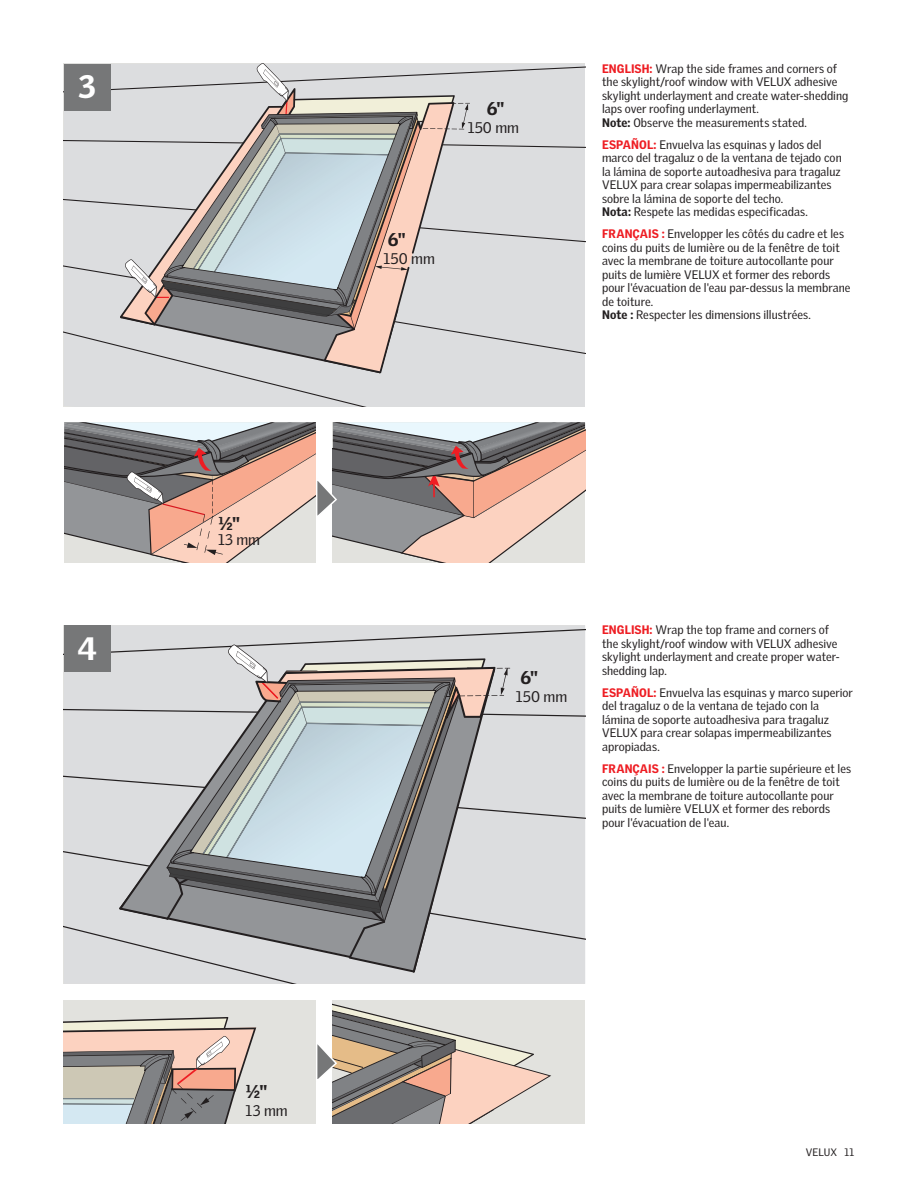
<style>
.page{position:relative;width:918px;height:1188px;background:#fff}
.page>*{position:absolute;margin:0;border:0;box-sizing:border-box;transform-origin:0 0}
.t1{font:900 31.5px "Velux Gothic";color:#fff}
.t2{font:900 18px "Velux Gothic";color:#231f20}
.t3{font:15px "Velux Gothic";color:#231f20}
.t4{font:12px/13.5px "Velux Gothic";letter-spacing:.005em;color:#231f20}
.t5{font:900 12px "Velux Gothic";letter-spacing:.015em;color:#ee1d23}
.t6{font:10.5px "Velux Gothic";letter-spacing:.005em;color:#231f20}
.s1{font-weight:900;color:#ee1d23}
.s2{font-weight:900}
</style>
<div class="page">
<div style="left:64px;top:976px;width:521px;height:8px;background:#dcdddf"></div>
<svg style="left:64px;top:625px;width:521px;height:351px"></svg>
<div style="left:333px;top:1000px;width:252px;height:124px;background:#e2e2de"></div>
<div style="left:64px;top:625px;width:47px;height:47px;background:#767778"></div>
<svg style="left:317px;top:1000px;width:234px;height:124px"></svg>
<div style="left:64px;top:378px;width:521px;height:29px;background:#dcdddf"></div>
<svg style="left:64px;top:64px;width:521px;height:314px"></svg>
<div style="left:64px;top:64px;width:47px;height:47px;background:#767778"></div>
<svg style="left:64px;top:422px;width:521px;height:141px"></svg>
<div style="left:64px;top:1000px;width:252px;height:124px;background:#e2e2de"></div>
<svg style="left:64px;top:1017px;width:192px;height:107px"></svg>
<h1 class="t1" style="left:79px;top:67px;width:19px">3</h1>
<h1 class="t1" style="left:77px;top:629px;width:21px">4</h1>
<h2 class="t2" style="left:218px;top:512px;width:23px">½"</h2>
<p class="t3" style="left:218px;top:530px;width:44px">13 mm</p>
<h2 class="t2" style="left:487px;top:97px;width:19px">6"</h2>
<p class="t3" style="left:468px;top:119px;width:53px">150 mm</p>
<h2 class="t2" style="left:388px;top:228px;width:19px">6"</h2>
<p class="t3" style="left:384px;top:250px;width:53px">150 mm</p>
<p class="t4" style="left:602px;top:62px;width:248px;text-indent:48px"><span class="s1">:</span> Wrap the side frames and corners of the skylight/roof window with VELUX adhesive skylight underlayment and create water-shedding laps over roofing underlayment.<br><span class="s2">Note:</span> Observe the measurements stated.</p>
<p class="t5" style="left:602px;top:137px;width:16px">ESPAÑOL</p>
<p class="t5" style="left:602px;top:61px;width:15px">ENGLISH</p>
<p class="t4" style="left:602px;top:138px;width:241px;text-indent:52px"><span class="s1">:</span> Envuelva las esquinas y lados del marco del tragaluz o de la ventana de tejado con la lámina de soporte autoadhesiva para tragaluz VELUX para crear solapas impermeabilizantes sobre la lámina de soporte del techo.<br><span class="s2">Nota:</span> Respete las medidas especificadas.</p>
<p class="t5" style="left:602px;top:227px;width:23px">FRANÇAIS</p>
<p class="t4" style="left:602px;top:227px;width:250px;text-indent:60px"><span class="s1">:</span> Envelopper les côtés du cadre et les coins du puits de lumière ou de la fenêtre de toit avec la membrane de toiture autocollante pour puits de lumière VELUX et former des rebords pour l'évacuation de l'eau par-dessus la membrane de toiture.<br><span class="s2">Note :</span> Respecter les dimensions illustrées.</p>
<h2 class="t2" style="left:520px;top:666px;width:19px">6"</h2>
<p class="t3" style="left:516px;top:687px;width:53px">150 mm</p>
<p class="t4" style="left:602px;top:623px;width:239px;text-indent:48px"><span class="s1">:</span> Wrap the top frame and corners of the skylight/roof window with VELUX adhesive skylight underlayment and create proper water&shy;shedding lap.</p>
<p class="t5" style="left:602px;top:685px;width:16px">ESPAÑOL</p>
<p class="t5" style="left:602px;top:623px;width:15px">ENGLISH</p>
<p class="t4" style="left:602px;top:686px;width:252px;text-indent:52px"><span class="s1">:</span> Envuelva las esquinas y marco superior del tragaluz o de la ventana de tejado con la lámina de soporte autoadhesiva para tragaluz VELUX para crear solapas impermeabilizantes apropiadas.</p>
<p class="t5" style="left:602px;top:761px;width:23px">FRANÇAIS</p>
<p class="t4" style="left:602px;top:762px;width:251px;text-indent:60px"><span class="s1">:</span> Envelopper la partie supérieure et les coins du puits de lumière ou de la fenêtre de toit avec la membrane de toiture autocollante pour puits de lumière VELUX et former des rebords pour l'évacuation de l'eau.</p>
<h2 class="t2" style="left:246px;top:1080px;width:23px">½"</h2>
<p class="t3" style="left:246px;top:1102px;width:44px">13 mm</p>
<p class="t6" style="left:806px;top:1146px;width:50px">VELUX 11</p>
</div>
